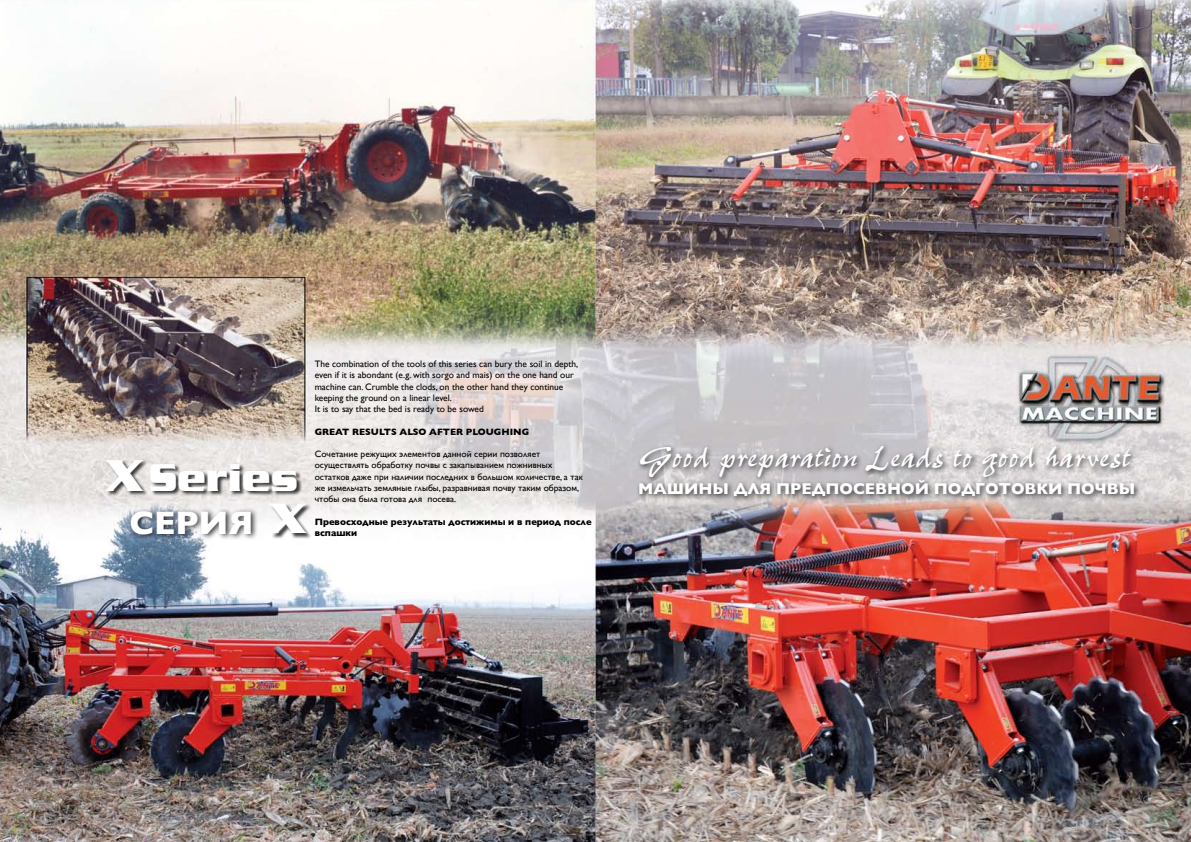
<style>
.page{position:relative;width:1191px;height:842px;background:#fff}
.page>*{position:absolute;margin:0;border:0;box-sizing:border-box;transform-origin:0 0}
.t1{font:700 46px "Serpentine D";color:#fff}
.t2{font:700 40px "Serpentine D";color:#fff}
.t3{font:35.7px "Pepita";color:#fff}
.t4{font:700 33.2px "Gill Sans";color:#fff}
.t5{font:700 15.9px "Gill Sans";color:#fff}
.t6{font:9.4px/11.2px "Gill Sans";color:#000}
.t7{font:700 9.4px/11.2px "Gill Sans";color:#000}
.s1{font-family:"Serpentine ICG";font-size:46px}
</style>
<div class="page">
<img style="left:0;top:0;width:1191px;height:842px">
<div style="left:637px;top:442px;width:500px;height:41px;background:#000;opacity:.75"></div>
<div style="left:636px;top:476px;width:505px;height:27px;background:#000;opacity:.75"></div>
<div style="left:105px;top:460px;width:197px;height:36px;background:#000;opacity:.75"></div>
<div style="left:269px;top:504px;width:43px;height:35px;background:#000;opacity:.75"></div>
<div style="left:127px;top:507px;width:131px;height:34px;background:#000;opacity:.75"></div>
<p class="t6" style="left:315px;top:358px;width:265px">The combination of the tools of this series can bury the soil in depth, even if it is abondant (e.g. with sorgo and mais) on the one hand our machine can. Crumble the clods, on the other hand they continue keeping the ground on a linear level.<br>It is to say that the bed is ready to be sowed</p>
<p class="t7" style="left:315px;top:426px;width:216px">GREAT RESULTS ALSO AFTER PLOUGHING</p>
<p class="t6" style="left:315px;top:448px;width:269px">Сочетание режущих элементов данной серии позволяет осуществлять обработку почвы с закапыванием пожнивных остатков даже при наличии последних в большом количестве, а так же измельчать земляные глыбы, разравнивая почву таким образом, чтобы она была готова для посева.</p>
<p class="t7" style="left:315px;top:516px;width:278px">Превосходные результаты достижимы и в период после вспашки</p>
<h1 class="t1" style="left:106px;top:449px;width:38px">X</h1>
<h2 class="t2" style="left:149px;top:455px;width:150px">Series</h2>
<h3 class="t4" style="left:129px;top:503px;width:180px">СЕРИЯ <span class="s1">X</span></h3>
<h3 class="t3" style="left:639px;top:438px;width:493px">Good preparation Leads to good harvest</h3>
<h3 class="t5" style="left:638px;top:480px;width:498px">МАШИНЫ ДЛЯ ПРЕДПОСЕВНОЙ ПОДГОТОВКИ ПОЧВЫ</h3>
</div>
